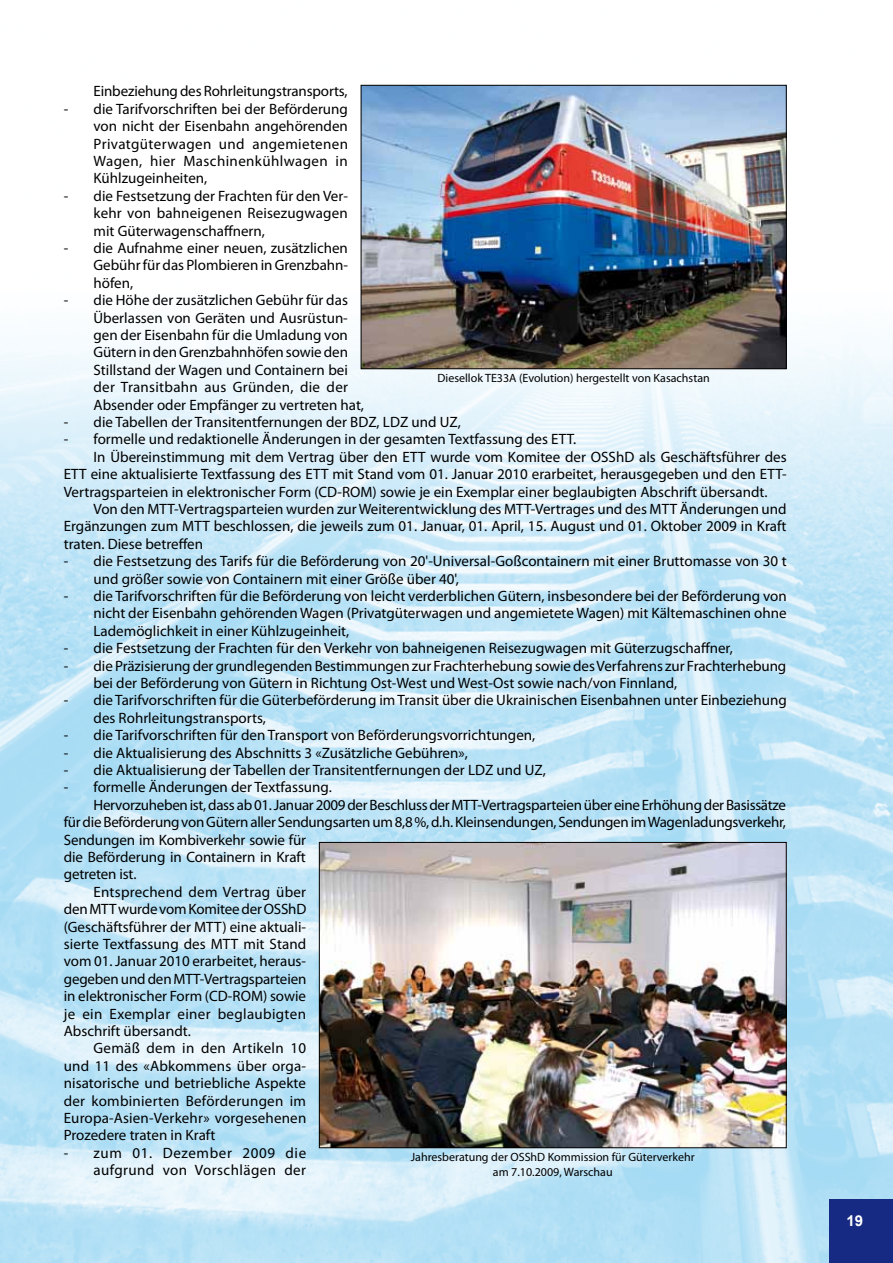
<style>
.page{position:relative;width:893px;height:1263px;background:#fff}
.page>*{position:absolute;margin:0;border:0;box-sizing:border-box;transform-origin:0 0}
.t1{font:15px/17.4px "Myriad Pro";color:#000;text-align:justify}
.t2{font:15px "Myriad Pro";letter-spacing:-.02em;color:#000}
.t3{font:15px "Myriad Pro";letter-spacing:.02em;color:#000}
.t4{font:15px/17.4px "Myriad Pro";letter-spacing:.03em;color:#000;text-align:right}
.t5{font:700 15px "Arial";color:#fff}
.t6{font:12px/14.4px "Myriad Pro";color:#000;text-align:center}
</style>
<div class="page">
<img style="left:0;top:84px;width:893px;height:1179px">
<div style="left:829px;top:1199px;width:64px;height:64px;background:#162983"></div>
<img style="left:321px;top:844px;width:464px;height:302px">
<div style="left:319px;top:842px;width:468px;height:306px;border:1px solid #000"></div>
<img style="left:363px;top:87px;width:422px;height:280px">
<div style="left:361px;top:85px;width:426px;height:284px;border:1px solid #000"></div>
<p class="t1" style="left:94px;top:82px;width:256px">Einbeziehung des Rohrleitungstransports,</p>
<p class="t1" style="left:94px;top:100px;width:256px;text-indent:-30px">- die Tarifvorschriften bei der Beförderung von nicht der Eisenbahn angehörenden Privatgüterwagen und angemietenen Wagen, hier Maschinenkühlwagen in Kühlzugeinheiten,</p>
<p class="t1" style="left:94px;top:187px;width:256px;text-indent:-30px">- die Festsetzung der Frachten für den Ver&shy;kehr von bahneigenen Reisezugwagen mit Güterwagenschaffnern,</p>
<p class="t1" style="left:94px;top:239px;width:256px;text-indent:-30px">- die Aufnahme einer neuen, zusätzlichen Gebühr für das Plombieren in Grenzbahn&shy;höfen,</p>
<p class="t1" style="left:94px;top:291px;width:272px;text-align:left;text-indent:-30px">- die Höhe der zusätzlichen Gebühr für das Überlassen von Geräten und Ausrüstun&shy;gen der Eisenbahn für die Umladung von Gütern in den Grenzbahnhöfen sowie den Stillstand der Wagen und Containern bei der Transitbahn aus Gründen, die der Absender oder Empfänger zu vertreten hat,</p>
<p class="t1" style="left:64px;top:413px;width:398px">- die Tabellen der Transitentfernungen der BDZ, LDZ und UZ,</p>
<p class="t1" style="left:64px;top:430px;width:514px">- formelle und redaktionelle Änderungen in der gesamten Textfassung des ЕТТ.</p>
<p class="t1" style="left:94px;top:448px;width:695px">In Übereinstimmung mit dem Vertrag über den ETT wurde vom Komitee der OSShD als Geschäftsführer des</p>
<p class="t1" style="left:64px;top:465px;width:724px">ЕТТ eine aktualisierte Textfassung des ETT mit Stand vom 01. Januar 2010 erarbeitet, herausgegeben und den ETT-</p>
<p class="t1" style="left:64px;top:483px;width:705px">Vertragsparteien in elektronischer Form (CD-ROM) sowie je ein Exemplar einer beglaubigten Abschrift übersandt.</p>
<p class="t1" style="left:94px;top:500px;width:695px">Von den MTT-Vertragsparteien wurden zur Weiterentwicklung des MTT-Vertrages und des МТТ Änderungen und</p>
<p class="t1" style="left:64px;top:517px;width:724px">Ergänzungen zum МТТ beschlossen, die jeweils zum 01. Januar, 01. April, 15. August und 01. Oktober 2009 in Kraft</p>
<p class="t1" style="left:64px;top:535px;width:141px">traten. Diese betreffen</p>
<p class="t1" style="left:94px;top:552px;width:695px;text-indent:-30px">- die Festsetzung des Tarifs für die Beförderung von 20'-Universal-Goßcontainern mit einer Bruttomasse von 30 t und größer sowie von Containern mit einer Größe über 40',</p>
<p class="t1" style="left:94px;top:587px;width:695px;text-indent:-30px">- die Tarifvorschriften für die Beförderung von leicht verderblichen Gütern, insbesondere bei der Beförderung von nicht der Eisenbahn gehörenden Wagen (Privatgüterwagen und angemietete Wagen) mit Kältemaschinen ohne Lademöglichkeit in einer Kühlzugeinheit,</p>
<p class="t1" style="left:64px;top:639px;width:671px">- die Festsetzung der Frachten für den Verkehr von bahneigenen Reisezugwagen mit Güterzugschaffner,</p>
<p class="t1" style="left:94px;top:657px;width:694px;text-indent:-30px">- die Präzisierung der grundlegenden Bestimmungen zur Frachterhebung sowie des Verfahrens zur Frachterhebung bei der Beförderung von Gütern in Richtung Ost-West und West-Ost sowie nach/von Finnland,</p>
<p class="t1" style="left:94px;top:691px;width:695px;text-indent:-30px">- die Tarifvorschriften für die Güterbeförderung im Transit über die Ukrainischen Eisenbahnen unter Einbeziehung des Rohrleitungstransports,</p>
<p class="t1" style="left:64px;top:726px;width:473px">- die Tarifvorschriften für den Transport von Beförderungsvorrichtungen,</p>
<p class="t1" style="left:64px;top:744px;width:406px">- die Aktualisierung des Abschnitts 3 «Zusätzliche Gebühren»,</p>
<p class="t1" style="left:64px;top:761px;width:484px">- die Aktualisierung der Tabellen der Transitentfernungen der LDZ und UZ,</p>
<p class="t1" style="left:64px;top:778px;width:270px">- formelle Änderungen der Textfassung.</p>
<p class="t2" style="left:94px;top:795px;width:694px">Hervorzuheben ist, dass ab 01. Januar 2009 der Beschluss der MTT-Vertragsparteien über eine Erhöhung der Basissätze</p>
<p class="t2" style="left:64px;top:813px;width:724px">für die Beförderung von Gütern aller Sendungsarten um 8,8 %, d.h. Kleinsendungen, Sendungen im Wagenladungsverkehr,</p>
<p class="t1" style="left:64px;top:831px;width:244px">Sendungen im Kombiverkehr sowie für</p>
<p class="t1" style="left:64px;top:848px;width:244px">die Beförderung in Containern in Kraft</p>
<p class="t1" style="left:64px;top:865px;width:74px">getreten ist.</p>
<p class="t1" style="left:94px;top:883px;width:214px">Entsprechend dem Vertrag über</p>
<p class="t1" style="left:64px;top:900px;width:244px">den MTT wurde vom Komitee der OSShD</p>
<p class="t1" style="left:64px;top:918px;width:244px">(Geschäftsführer der MTT) eine aktuali-</p>
<p class="t1" style="left:64px;top:935px;width:244px">sierte Textfassung des MTT mit Stand</p>
<p class="t1" style="left:64px;top:952px;width:244px">vom 01. Januar 2010 erarbeitet, heraus-</p>
<p class="t1" style="left:64px;top:970px;width:244px">gegeben und den MTT-Vertragsparteien</p>
<p class="t1" style="left:64px;top:987px;width:244px">in elektronischer Form (CD-ROM) sowie</p>
<p class="t3" style="left:64px;top:1004px;width:244px">je ein Exemplar einer beglaubigten</p>
<p class="t1" style="left:64px;top:1022px;width:129px">Abschrift übersandt.</p>
<p class="t3" style="left:94px;top:1039px;width:214px">Gemäß dem in den Artikeln 10</p>
<p class="t1" style="left:64px;top:1057px;width:244px">und 11 des «Abkommens über orga-</p>
<p class="t1" style="left:64px;top:1074px;width:244px">nisatorische und betriebliche Aspekte</p>
<p class="t1" style="left:64px;top:1092px;width:244px">der kombinierten Beförderungen im</p>
<p class="t1" style="left:64px;top:1109px;width:244px">Europa-Asien-Verkehr» vorgesehenen</p>
<p class="t1" style="left:64px;top:1126px;width:153px">Prozedere traten in Kraft</p>
<p class="t4" style="left:64px;top:1144px;width:244px">- zum 01. Dezember 2009 die aufgrund von Vorschlägen der</p>
<p class="t6" style="left:438px;top:371px;width:274px">Diesellok TE33А (Evolution) hergestellt von Kasachstan</p>
<p class="t6" style="left:411px;top:1150px;width:285px">Jahresberatung der OSShD Kommission für Güterverkehr am 7.10.2009, Warschau</p>
<p class="t5" style="left:847px;top:1211px;width:18px">19</p>
</div>
